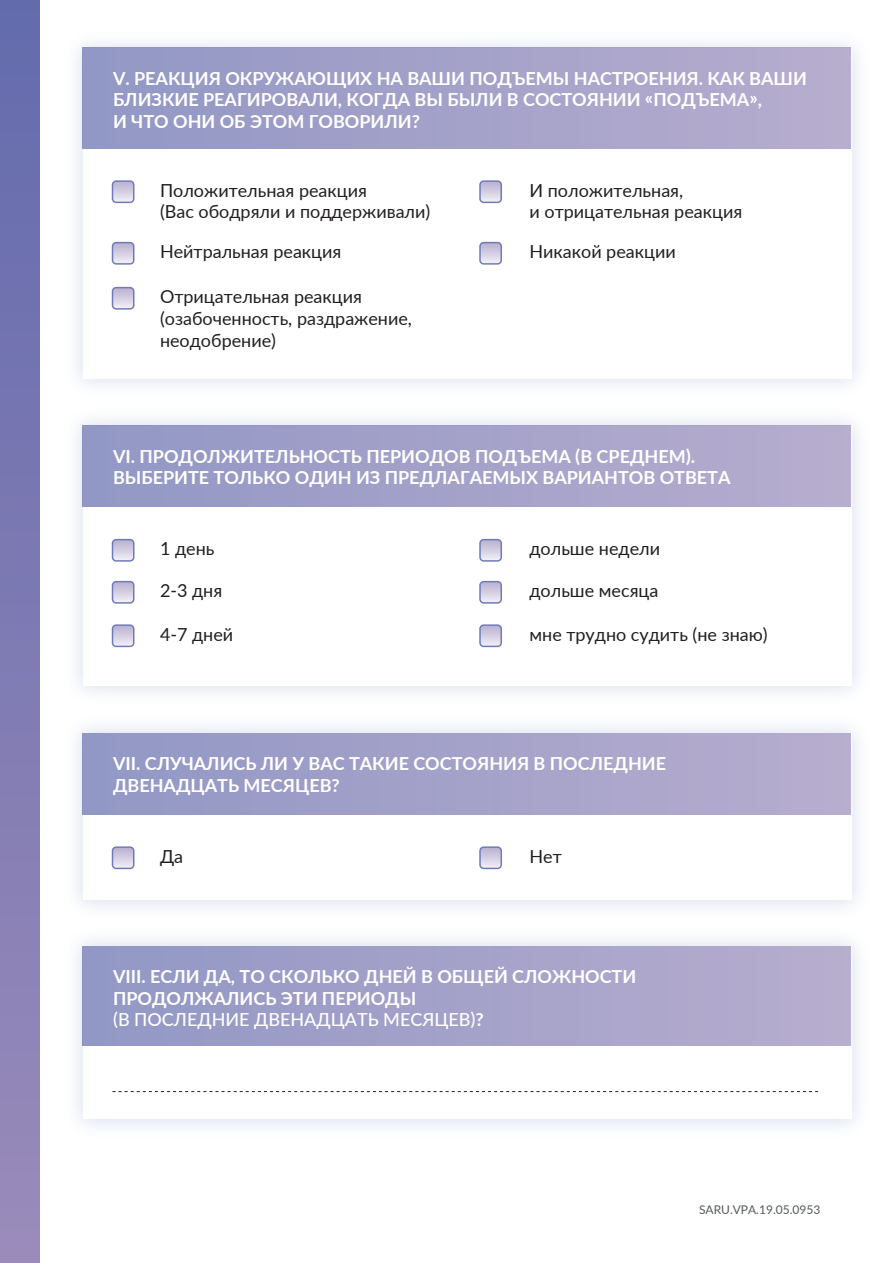
<style>
.page{position:relative;width:893px;height:1263px;background:#fff}
.page>*{position:absolute;margin:0;border:0;box-sizing:border-box;transform-origin:0 0}
.t1{font:700 18px/21.6px "Lato";color:#fff}
.t2{font:18px/21.6px "Lato";color:#231f20}
.t3{font:12px "Lato";color:#575a5b}
.s1{font-weight:500}
</style>
<div class="page">
<div style="left:0;top:0;width:40px;height:1263px;background:linear-gradient(to bottom,#636bac,#998bba)"></div>
<svg style="left:112px;top:181px;width:22px;height:21px"></svg>
<div style="left:112px;top:180px;width:23px;height:23px;border:2px solid #606cb2;border-radius:4px"></div>
<div style="left:82px;top:48px;width:769px;height:100px;background:linear-gradient(to right,#9297c5,#b7adce)"></div>
<svg style="left:480px;top:181px;width:21px;height:21px"></svg>
<div style="left:479px;top:180px;width:23px;height:23px;border:2px solid #606cb2;border-radius:4px"></div>
<svg style="left:112px;top:243px;width:22px;height:21px"></svg>
<div style="left:112px;top:242px;width:23px;height:23px;border:2px solid #606cb2;border-radius:4px"></div>
<svg style="left:480px;top:243px;width:21px;height:21px"></svg>
<div style="left:479px;top:242px;width:23px;height:23px;border:2px solid #606cb2;border-radius:4px"></div>
<svg style="left:112px;top:288px;width:22px;height:21px"></svg>
<div style="left:112px;top:287px;width:23px;height:23px;border:2px solid #606cb2;border-radius:4px"></div>
<svg style="left:112px;top:540px;width:22px;height:21px"></svg>
<div style="left:112px;top:539px;width:23px;height:23px;border:2px solid #606cb2;border-radius:4px"></div>
<div style="left:82px;top:426px;width:769px;height:81px;background:linear-gradient(to right,#9297c5,#b7adce)"></div>
<svg style="left:480px;top:540px;width:21px;height:21px"></svg>
<div style="left:479px;top:539px;width:23px;height:23px;border:2px solid #606cb2;border-radius:4px"></div>
<svg style="left:112px;top:582px;width:22px;height:21px"></svg>
<div style="left:112px;top:581px;width:23px;height:23px;border:2px solid #606cb2;border-radius:4px"></div>
<svg style="left:480px;top:582px;width:21px;height:21px"></svg>
<div style="left:479px;top:581px;width:23px;height:23px;border:2px solid #606cb2;border-radius:4px"></div>
<svg style="left:112px;top:625px;width:22px;height:21px"></svg>
<div style="left:112px;top:624px;width:23px;height:23px;border:2px solid #606cb2;border-radius:4px"></div>
<svg style="left:480px;top:625px;width:21px;height:21px"></svg>
<div style="left:479px;top:624px;width:23px;height:23px;border:2px solid #606cb2;border-radius:4px"></div>
<svg style="left:112px;top:847px;width:22px;height:21px"></svg>
<div style="left:112px;top:846px;width:23px;height:23px;border:2px solid #606cb2;border-radius:4px"></div>
<div style="left:82px;top:733px;width:769px;height:81px;background:linear-gradient(to right,#9297c5,#b7adce)"></div>
<svg style="left:480px;top:847px;width:21px;height:21px"></svg>
<div style="left:479px;top:846px;width:23px;height:23px;border:2px solid #606cb2;border-radius:4px"></div>
<div style="left:82px;top:946px;width:769px;height:99px;background:linear-gradient(to right,#9297c5,#b7adce)"></div>
<svg style="left:112px;top:1091px;width:707px;height:1px"></svg>
<p class="t1" style="left:113px;top:66px;width:695px">V. РЕАКЦИЯ ОКРУЖАЮЩИХ НА ВАШИ ПОДЪЕМЫ НАСТРОЕНИЯ. КАК ВАШИ<br>БЛИЗКИЕ РЕАГИРОВАЛИ, КОГДА ВЫ БЫЛИ В СОСТОЯНИИ «ПОДЪЕМА»,<br>И ЧТО ОНИ ОБ ЭТОМ ГОВОРИЛИ?</p>
<p class="t2" style="left:160px;top:179px;width:272px">Положительная реакция<br>(Вас ободряли и поддерживали)</p>
<p class="t2" style="left:530px;top:179px;width:214px">И положительная,<br>и отрицательная реакция</p>
<p class="t2" style="left:160px;top:240px;width:183px">Нейтральная реакция</p>
<p class="t2" style="left:530px;top:240px;width:148px">Никакой реакции</p>
<p class="t2" style="left:160px;top:285px;width:254px">Отрицательная реакция (озабоченность, раздражение, неодобрение)</p>
<p class="t1" style="left:113px;top:444px;width:619px">VI. ПРОДОЛЖИТЕЛЬНОСТЬ ПЕРИОДОВ ПОДЪЕМА (В СРЕДНЕМ).<br>ВЫБЕРИТЕ ТОЛЬКО ОДИН ИЗ ПРЕДЛАГАЕМЫХ ВАРИАНТОВ ОТВЕТА</p>
<p class="t2" style="left:160px;top:537px;width:56px">1 день</p>
<p class="t2" style="left:530px;top:537px;width:132px">дольше недели</p>
<p class="t2" style="left:160px;top:579px;width:64px">2-3 дня</p>
<p class="t2" style="left:530px;top:579px;width:130px">дольше месяца</p>
<p class="t2" style="left:160px;top:623px;width:75px">4-7 дней</p>
<p class="t2" style="left:530px;top:623px;width:240px">мне трудно судить (не знаю)</p>
<p class="t1" style="left:113px;top:752px;width:555px">VII. СЛУЧАЛИСЬ ЛИ У ВАС ТАКИЕ СОСТОЯНИЯ В ПОСЛЕДНИЕ<br>ДВЕНАДЦАТЬ МЕСЯЦЕВ?</p>
<p class="t2" style="left:160px;top:845px;width:25px">Да</p>
<p class="t2" style="left:530px;top:845px;width:34px">Нет</p>
<p class="t1" style="left:113px;top:965px;width:525px">VIII. ЕСЛИ ДА, ТО СКОЛЬКО ДНЕЙ В ОБЩЕЙ СЛОЖНОСТИ<br>ПРОДОЛЖАЛИСЬ ЭТИ ПЕРИОДЫ<br><span class="s1">(В ПОСЛЕДНИЕ ДВЕНАДЦАТЬ МЕСЯЦЕВ)</span>?</p>
<p class="t3" style="left:699px;top:1201px;width:123px">SARU.VPA.19.05.0953</p>
</div>
